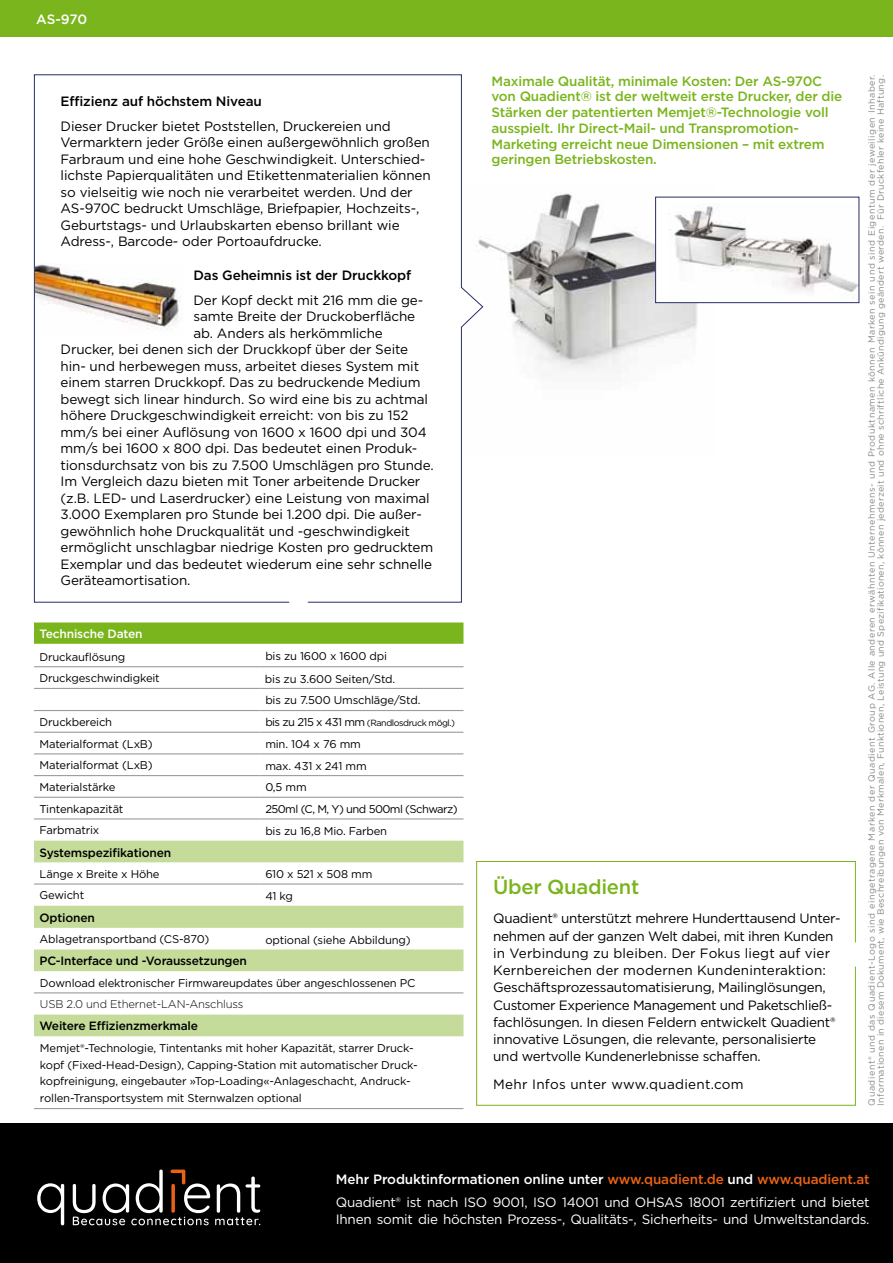
<style>
.page{position:relative;width:893px;height:1263px;background:#fff}
.page>*{position:absolute;margin:0;border:0;box-sizing:border-box;transform-origin:0 0}
.t1{font:500 20.25px "Gotham";letter-spacing:-.015em;color:#7ab51d}
.t2{font:13.5px/17.2px "Gotham";letter-spacing:-.01em;color:#000}
.t3{font:500 13.5px/15.8px "Gotham";letter-spacing:-.015em;color:#7ab51d}
.t4{font:13.5px/23.2px "Gotham";letter-spacing:-.02em;color:#fff}
.t5{font:500 13.5px "Gotham";letter-spacing:-.01em;color:#000}
.t6{font:13.5px "Gotham";letter-spacing:.02em;color:#000}
.t7{font:500 13.5px "Gotham";color:#fff}
.t8{font:500 12px "Gotham";letter-spacing:-.015em;color:#000}
.t9{font:500 12px "Gotham";letter-spacing:-.015em;color:#fff}
.t10{font:11.25px/16.5px "Gotham";letter-spacing:-.015em;color:#000}
.t11{font:300 11.25px "Gotham";letter-spacing:-.015em;color:#000}
.t12{font:11.25px "Gotham";letter-spacing:-.05em;color:#000}
.t13{font:9px/9px "Gotham";letter-spacing:.03em;color:#87888a}
.t14{font:9px "Gotham";letter-spacing:-.05em;color:#000}
.s1{font-size:11.25px}
.s2{font-weight:500}
.s3{font-weight:500;color:#ea6215}
</style>
<div class="page">
<img style="left:484px;top:193px;width:230px;height:178px">
<div style="left:656px;top:197px;width:203px;height:106px;background:#fff"></div>
<img style="left:669px;top:205px;width:188px;height:87px">
<div style="left:655px;top:197px;width:204px;height:106px;border:1px solid #262d65"></div>
<div style="left:0;top:0;width:893px;height:36px;background:#7ab51d"></div>
<svg style="left:34px;top:622px;width:429px;height:22px;background:#7eb724"></svg>
<svg style="left:34px;top:841px;width:429px;height:195px"></svg>
<hr style="left:34px;top:666px;width:225px;height:1px;background:#9a9c9d">
<hr style="left:259px;top:666px;width:204px;height:1px;background:#9a9c9d">
<hr style="left:34px;top:688px;width:225px;height:1px;background:#9a9c9d">
<hr style="left:259px;top:688px;width:204px;height:1px;background:#9a9c9d">
<hr style="left:34px;top:732px;width:225px;height:1px;background:#9a9c9d">
<hr style="left:259px;top:732px;width:204px;height:1px;background:#9a9c9d">
<hr style="left:34px;top:753px;width:225px;height:1px;background:#9a9c9d">
<hr style="left:259px;top:753px;width:204px;height:1px;background:#9a9c9d">
<hr style="left:34px;top:775px;width:225px;height:1px;background:#9a9c9d">
<hr style="left:259px;top:775px;width:204px;height:1px;background:#9a9c9d">
<hr style="left:34px;top:797px;width:225px;height:1px;background:#9a9c9d">
<hr style="left:259px;top:797px;width:204px;height:1px;background:#9a9c9d">
<hr style="left:34px;top:818px;width:225px;height:1px;background:#9a9c9d">
<hr style="left:259px;top:818px;width:204px;height:1px;background:#9a9c9d">
<hr style="left:34px;top:883px;width:225px;height:1px;background:#9a9c9d">
<hr style="left:259px;top:883px;width:204px;height:1px;background:#9a9c9d">
<hr style="left:34px;top:992px;width:225px;height:1px;background:#9a9c9d">
<hr style="left:259px;top:992px;width:204px;height:1px;background:#9a9c9d">
<hr style="left:34px;top:1108px;width:225px;height:1px;background:#9a9c9d">
<hr style="left:259px;top:1108px;width:204px;height:1px;background:#9a9c9d">
<hr style="left:34px;top:710px;width:225px;height:1px;background:#9a9c9d">
<hr style="left:259px;top:710px;width:204px;height:1px;background:#9a9c9d">
<svg style="left:34px;top:74px;width:450px;height:529px"></svg>
<img style="left:35px;top:264px;width:149px;height:73px">
<svg style="left:476px;top:861px;width:380px;height:245px"></svg>
<div style="left:0;top:1124px;width:893px;height:139px;background:#000"></div>
<svg style="left:37px;top:1183px;width:27px;height:42px"></svg>
<svg style="left:73px;top:1169px;width:187px;height:56px"></svg>
<p class="t7" style="left:36px;top:11px;width:53px">AS-970</p>
<p class="t5" style="left:61px;top:93px;width:203px">Effizienz auf höchstem Niveau</p>
<p class="t2" style="left:61px;top:117px;width:372px;line-height:16.5px">Dieser Drucker bietet Poststellen, Druckereien und Vermarktern jeder Größe einen außergewöhnlich großen Farbraum und eine hohe Geschwindigkeit. Unterschied&shy;lichste Papierqualitäten und Etikettenmaterialien können so vielseitig wie noch nie verarbeitet werden. Und der AS-970C bedruckt Umschläge, Briefpapier, Hochzeits-, Geburtstags- und Urlaubskarten ebenso brillant wie Adress-, Barcode- oder Portoaufdrucke.</p>
<p class="t5" style="left:193px;top:267px;width:219px">Das Geheimnis ist der Druckkopf</p>
<p class="t2" style="left:193px;top:291px;width:231px">Der Kopf deckt mit 216 mm die ge-</p>
<p class="t2" style="left:193px;top:308px;width:223px">samte Breite der Druckoberfläche</p>
<p class="t2" style="left:193px;top:324px;width:191px">ab. Anders als herkömmliche</p>
<p class="t2" style="left:61px;top:341px;width:349px">Drucker, bei denen sich der Druckkopf über der Seite</p>
<p class="t2" style="left:61px;top:357px;width:360px">hin- und herbewegen muss, arbeitet dieses System mit</p>
<p class="t2" style="left:61px;top:374px;width:361px">einem starren Druckkopf. Das zu bedruckende Medium</p>
<p class="t2" style="left:61px;top:390px;width:369px">bewegt sich linear hindurch. So wird eine bis zu achtmal</p>
<p class="t2" style="left:61px;top:407px;width:349px">höhere Druckgeschwindigkeit erreicht: von bis zu 152</p>
<p class="t2" style="left:61px;top:423px;width:368px">mm/s bei einer Auflösung von 1600 x 1600 dpi und 304</p>
<p class="t2" style="left:61px;top:440px;width:358px">mm/s bei 1600 x 800 dpi. Das bedeutet einen Produk-</p>
<p class="t2" style="left:61px;top:456px;width:375px">tionsdurchsatz von bis zu 7.500 Umschlägen pro Stunde.</p>
<p class="t2" style="left:61px;top:473px;width:361px">Im Vergleich dazu bieten mit Toner arbeitende Drucker</p>
<p class="t2" style="left:61px;top:489px;width:371px">(z.B. LED- und Laserdrucker) eine Leistung von maximal</p>
<p class="t2" style="left:61px;top:506px;width:363px">3.000 Exemplaren pro Stunde bei 1.200 dpi. Die außer-</p>
<p class="t2" style="left:61px;top:522px;width:351px">gewöhnlich hohe Druckqualität und -geschwindigkeit</p>
<p class="t2" style="left:61px;top:539px;width:374px">ermöglicht unschlagbar niedrige Kosten pro gedrucktem</p>
<p class="t2" style="left:61px;top:555px;width:373px">Exemplar und das bedeutet wiederum eine sehr schnelle</p>
<p class="t2" style="left:61px;top:572px;width:131px">Geräteamortisation.</p>
<p class="t9" style="left:40px;top:627px;width:105px">Technische Daten</p>
<p class="t10" style="left:40px;top:649px;width:87px">Druckauflösung</p>
<p class="t10" style="left:265px;top:648px;width:123px">bis zu 1600 x 1600 dpi</p>
<p class="t10" style="left:40px;top:670px;width:122px">Druckgeschwindigkeit</p>
<p class="t10" style="left:265px;top:667px;width:157px;line-height:21.9px">bis zu 3.600 Seiten/Std.<br>bis zu 7.500 Umschläge/Std.</p>
<p class="t10" style="left:40px;top:713px;width:74px">Druckbereich</p>
<p class="t14" style="left:265px;top:717px;width:191px"><span class="s1">bis zu 215 x 431 mm</span> (Randlosdruck mögl.)</p>
<p class="t10" style="left:40px;top:735px;width:115px">Materialformat (LxB)</p>
<p class="t10" style="left:265px;top:735px;width:97px">min. 104 x 76 mm</p>
<p class="t10" style="left:40px;top:757px;width:115px">Materialformat (LxB)</p>
<p class="t10" style="left:265px;top:757px;width:103px">max. 431 x 241 mm</p>
<p class="t10" style="left:40px;top:778px;width:77px">Materialstärke</p>
<p class="t10" style="left:265px;top:779px;width:43px">0,5 mm</p>
<p class="t10" style="left:40px;top:800px;width:85px">Tintenkapazität</p>
<p class="t12" style="left:265px;top:802px;width:194px">250ml (C, M, Y) und 500ml (Schwarz)</p>
<p class="t10" style="left:40px;top:822px;width:61px">Farbmatrix</p>
<p class="t10" style="left:265px;top:822px;width:123px">bis zu 16,8 Mio. Farben</p>
<p class="t8" style="left:40px;top:845px;width:133px">Systemspezifikationen</p>
<p class="t10" style="left:40px;top:865px;width:122px">Länge x Breite x Höhe</p>
<p class="t10" style="left:265px;top:866px;width:109px">610 x 521 x 508 mm</p>
<p class="t10" style="left:40px;top:887px;width:46px">Gewicht</p>
<p class="t10" style="left:265px;top:887px;width:29px">41 kg</p>
<p class="t8" style="left:40px;top:911px;width:57px">Optionen</p>
<p class="t10" style="left:40px;top:931px;width:171px">Ablagetransportband (CS-870)</p>
<p class="t10" style="left:265px;top:931px;width:147px">optional (siehe Abbildung)</p>
<p class="t8" style="left:40px;top:954px;width:209px">PC-Interface und -Voraussetzungen</p>
<p class="t10" style="left:40px;top:974px;width:377px">Download elektronischer Firmwareupdates über angeschlossenen PC</p>
<p class="t11" style="left:40px;top:997px;width:205px">USB 2.0 und Ethernet-LAN-Anschluss</p>
<p class="t8" style="left:40px;top:1019px;width:160px">Weitere Effizienzmerkmale</p>
<p class="t10" style="left:40px;top:1040px;width:379px">Memjet®-Technologie, Tintentanks mit hoher Kapazität, starrer Druck&shy;kopf (Fixed-Head-Design), Capping-Station mit automatischer Druck&shy;kopfreinigung, eingebauter »Top-Loading«-Anlageschacht, Andruck&shy;rollen-Transportsystem mit Sternwalzen optional</p>
<p class="t3" style="left:492px;top:73px;width:352px">Maximale Qualität, minimale Kosten: Der AS-970C von Quadient® ist der weltweit erste Drucker, der die Stärken der patentierten Memjet®-Technologie voll ausspielt. Ihr Direct-Mail- und Transpromotion-Marketing erreicht neue Dimensionen – mit extrem geringen Betriebskosten.</p>
<h1 class="t1" style="left:493px;top:875px;width:148px">Über Quadient</h1>
<p class="t2" style="left:493px;top:909px;width:349px">Quadient® unterstützt mehrere Hunderttausend Unter&shy;nehmen auf der ganzen Welt dabei, mit ihren Kunden in Verbindung zu bleiben. Der Fokus liegt auf vier Kernbereichen der modernen Kundeninteraktion:<br>Geschäftsprozessautomatisierung, Mailinglösungen, Customer Experience Management und Paketschließ&shy;fachlösungen. In diesen Feldern entwickelt Quadient® innovative Lösungen, die relevante, personalisierte und wertvolle Kundenerlebnisse schaffen.</p>
<p class="t6" style="left:493px;top:1076px;width:252px">Mehr Infos unter www.quadient.com</p>
<p class="t13" style="left:867px;top:1106px;width:1033px;rotate:-90deg">Quadient® und das Quadient-Logo sind eingetragene Marken der Quadient Group AG. Alle anderen erwähnten Unternehmens- und Produktnamen können Marken sein und sind Eigentum der jeweiligen Inhaber.<br>Informationen in diesem Dokument, wie Beschreibungen von Merkmalen, Funktionen, Leistung und Spezifikationen, können jederzeit und ohne schriftliche Ankündigung geändert werden. Für Druckfehler keine Haftung.</p>
<p class="t4" style="left:336px;top:1167px;width:535px"><span class="s2">Mehr Produktinformationen online unter</span> <span class="s3">www.quadient.de</span> <span class="s2">und</span> <span class="s3">www.quadient.at<br></span>Quadient® ist nach ISO 9001, ISO 14001 und OHSAS 18001 zertifiziert und bietet</p>
<p class="t4" style="left:336px;top:1207px;width:535px">Ihnen somit die höchsten Prozess-, Qualitäts-, Sicherheits- und Umweltstandards.</p>
</div>
